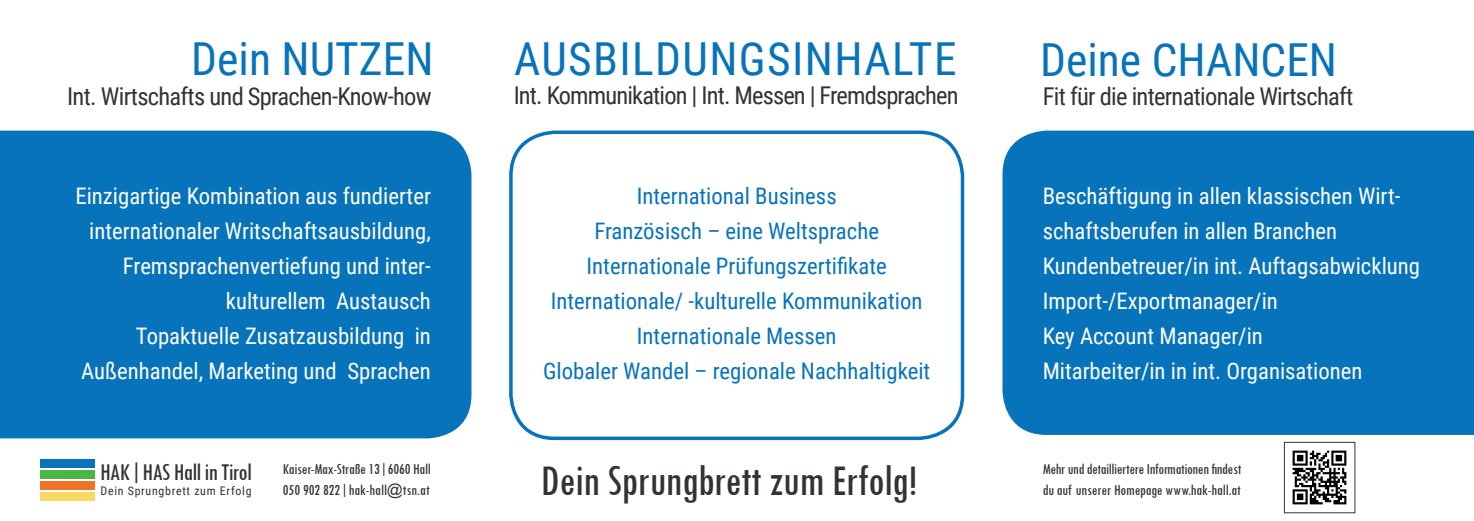
<style>
.page{position:relative;width:1474px;height:521px;background:#fff}
.page>*{position:absolute;margin:0;border:0;box-sizing:border-box;transform-origin:0 0}
.t1{font:condensed 45.5px "Tw Cen";letter-spacing:-.01em;color:#313335}
.t2{font:45.5px "Roboto Condensed";letter-spacing:.03em;color:#0773bb}
.t3{font:45.5px "Roboto Condensed";color:#0873ba}
.t4{font:45.5px "Roboto Condensed";color:#0773bb}
.t5{font:condensed 25.03px "Tw Cen";letter-spacing:-.025em;color:#313235}
.t6{font:24.5px "Roboto Condensed";letter-spacing:-.03em;color:#313335}
.t7{font:22.75px/35px "Roboto Condensed";color:#fff;text-align:right}
.t8{font:22.75px/35px "Roboto Condensed";color:#0773bb;text-align:center}
.t9{font:condensed 15.75px/21px "Tw Cen";letter-spacing:-.01em;color:#313335}
.t10{font:11.9px "Roboto Condensed";letter-spacing:.06em;color:#313235}
</style>
<div class="page">
<div style="left:0;top:131px;width:471px;height:307px;background:#0773bb"></div>
<div style="left:509px;top:131px;width:455px;height:309px;border:4px solid #0773bb;border-radius:44px"></div>
<div style="left:1002px;top:131px;width:471px;height:304px;background:#0773bb"></div>
<div style="left:40px;top:492px;width:54px;height:8px;background:#f9d962"></div>
<div style="left:40px;top:470px;width:54px;height:8px;background:#49b748"></div>
<div style="left:40px;top:459px;width:54px;height:8px;background:#0873bb"></div>
<div style="left:40px;top:481px;width:54px;height:8px;background:#f07227"></div>
<img style="left:1292px;top:450px;width:55px;height:55px">
<div style="left:1284px;top:442px;width:70px;height:71px;border:1px solid #313335"></div>
<h1 class="t4" style="left:191px;top:27px;width:244px">Dein NUTZEN</h1>
<h1 class="t2" style="left:514px;top:27px;width:444px">AUSBILDUNGSINHALTE</h1>
<h1 class="t3" style="left:1040px;top:28px;width:298px">Deine CHANCEN</h1>
<p class="t6" style="left:67px;top:79px;width:366px">Int. Wirtschafts und Sprachen-Know-how</p>
<p class="t6" style="left:513px;top:78px;width:446px">Int. Kommunikation | Int. Messen | Fremdsprachen</p>
<p class="t6" style="left:1042px;top:80px;width:312px">Fit für die internationale Wirtschaft</p>
<p class="t7" style="left:75px;top:178px;width:357px">Einzigartige Kombination aus fundierter internationaler Writschaftsausbildung, Fremsprachenvertiefung und inter&shy;kulturellem Austausch<br>Topaktuelle Zusatzausbildung in Außenhandel, Marketing und Sprachen</p>
<p class="t7" style="left:1042px;top:178px;width:379px;text-align:left">Beschäftigung in allen klassischen Wirt&shy;schaftsberufen in allen Branchen Kundenbetreuer/in int. Auftagsabwicklung Import-/Exportmanager/in<br>Key Account Manager/in<br>Mitarbeiter/in in int. Organisationen</p>
<p class="t8" style="left:543px;top:178px;width:389px">International Business<br>Französisch – eine Weltsprache Internationale Prüfungszertifikate Internationale/ -kulturelle Kommunikation Internationale Messen<br>Globaler Wandel – regionale Nachhaltigkeit</p>
<p class="t5" style="left:100px;top:457px;width:153px">HAK|HAS Hall in Tirol</p>
<p class="t10" style="left:100px;top:483px;width:153px">Dein Sprungbrett zum Erfolg</p>
<p class="t9" style="left:283px;top:458px;width:149px">Kaiser-Max-Straße 13|6060 Hall<br>050 902 822|hak-hall@tsn.at</p>
<h1 class="t1" style="left:540px;top:453px;width:378px">Dein Sprungbrett zum Erfolg!</h1>
<p class="t9" style="left:1042px;top:458px;width:200px">Mehr und detailliertere Informationen findest du auf unserer Homepage www.hak-hall.at</p>
</div>
